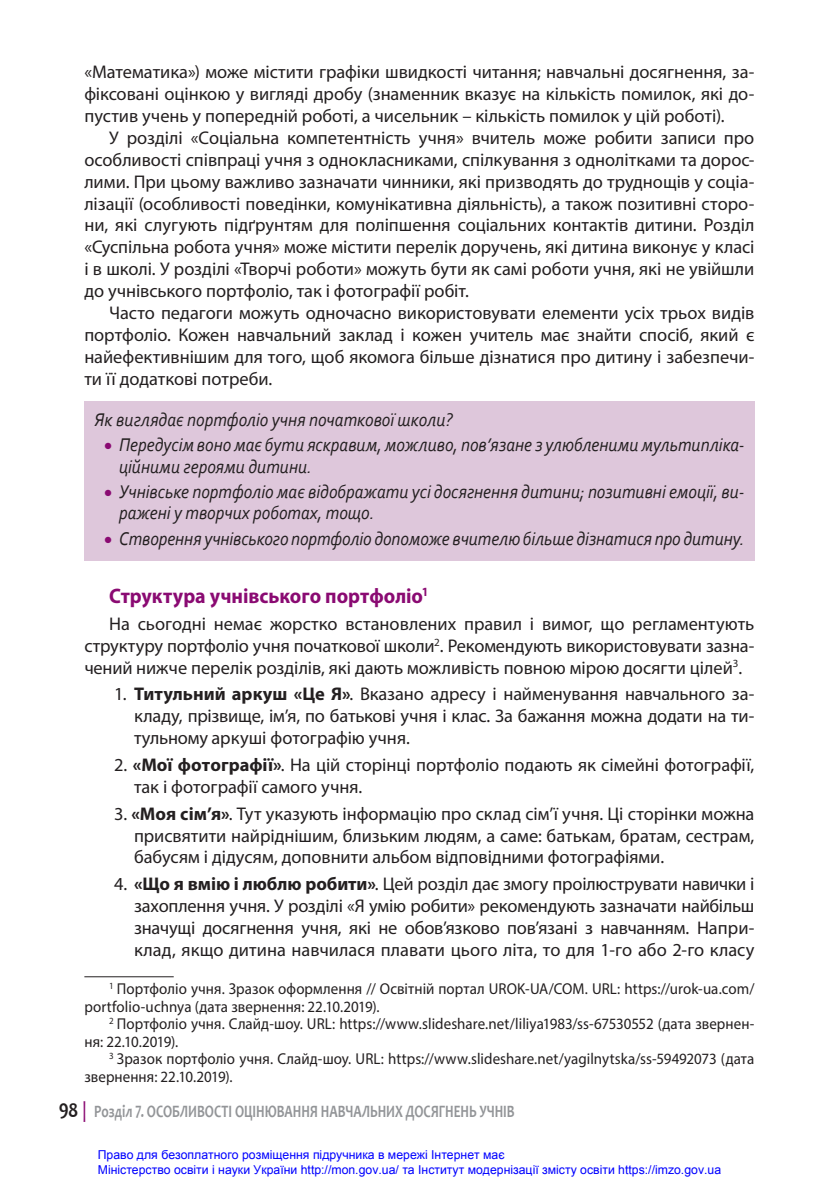
<style>
.page{position:relative;width:819px;height:1191px;background:#fff}
.page>*{position:absolute;margin:0;border:0;box-sizing:border-box;transform-origin:0 0}
.t1{font:700 21px "Myriad Pro";color:#8a0a72;scale:.95 1}
.t2{font:italic 19.25px/21px "Corbel";color:#231f20;scale:.9 1}
.t3{font:18.38px/21.9px "Myriad Pro";color:#231f20;text-align:justify}
.t4{font:700 17.5px "Candara";color:#939598;scale:.75 1}
.t5{font:15.75px/17.5px "Myriad Pro";letter-spacing:.005em;color:#231f20;scale:.95 1}
.t6{font:12.25px/14.7px "Arial";color:#00f}
.s1{color:#8a0a72}
.s2{font-weight:700}
.s3{font-size:21px;color:#231f20}
.s4{font-weight:400;font-size:21px;color:#8a0a72}
</style>
<div class="page">
<div style="left:84px;top:401px;width:670px;height:39px;background:#dec7db"></div>
<div style="left:84px;top:427px;width:670px;height:60px;background:#dec7db"></div>
<div style="left:84px;top:474px;width:670px;height:60px;background:#dec7db"></div>
<div style="left:84px;top:521px;width:670px;height:39px;background:#dec7db"></div>
<hr style="left:84px;top:976px;width:90px;height:1px;background:#231f20">
<p class="t3" style="left:84px;top:61px;width:671px">«Математика») може містити графіки швидкості читання; навчальні досягнення, за&shy;фіксовані оцінкою у вигляді дробу (знаменник вказує на кількість помилок, які до&shy;пустив учень у попередній роботі, а чисельник – кількість помилок у цій роботі).</p>
<p class="t3" style="left:84px;top:126px;width:671px;text-indent:25px">У розділі «Соціальна компетентність учня» вчитель може робити записи про особливості співпраці учня з однокласниками, спілкування з однолітками та дорос&shy;лими. При цьому важливо зазначати чинники, які призводять до труднощів у соціа&shy;лізації (особливості поведінки, комунікативна діяльність), а також позитивні сторо&shy;ни, які слугують підґрунтям для поліпшення соціальних контактів дитини. Розділ «Суспільна робота учня» може містити перелік доручень, які дитина виконує у класі і в школі. У розділі «Творчі роботи» можуть бути як самі роботи учня, які не увійшли до учнівського портфоліо, так і фотографії робіт.</p>
<p class="t3" style="left:84px;top:301px;width:671px;text-indent:25px">Часто педагоги можуть одночасно використовувати елементи усіх трьох видів портфоліо. Кожен навчальний заклад і кожен учитель має знайти спосіб, який є найефективнішим для того, щоб якомога більше дізнатися про дитину і забезпечи&shy;ти її додаткові потреби.</p>
<p class="t2" style="left:94px;top:408px;width:399px">Як виглядає портфоліо учня початкової школи?</p>
<p class="t2" style="left:119px;top:434px;width:696px;text-indent:-15px"><span class="s1">•</span> Передусім воно має бути яскравим, можливо, пов’язане з улюбленими мультипліка&shy;ційними героями дитини.</p>
<p class="t2" style="left:119px;top:481px;width:696px;text-indent:-15px"><span class="s1">•</span> Учнівське портфоліо має відображати усі досягнення дитини; позитивні емоції, ви&shy;ражені у творчих роботах, тощо.</p>
<p class="t2" style="left:104px;top:528px;width:712px"><span class="s1">•</span> Створення учнівського портфоліо допоможе вчителю більше дізнатися про дитину.</p>
<p class="t1" style="left:109px;top:582px;width:337px">Структура учнівського портфоліо<sup>1</sup></p>
<p class="t3" style="left:84px;top:612px;width:671px;text-indent:25px">На сьогодні немає жорстко встановлених правил і вимог, що регламентують структуру портфоліо учня початкової школи<sup>2</sup>. Рекомендують використовувати зазна&shy;чений нижче перелік розділів, які дають можливість повною мірою досягти цілей<sup>3</sup>.</p>
<p class="t3" style="left:134px;top:683px;width:622px;text-indent:-20px">1. <span class="s2">Титульний аркуш «Це Я»</span>. Вказано адресу і найменування навчального за&shy;кладу, прізвище, ім’я, по батькові учня і клас. За бажання можна додати на ти&shy;тульному аркуші фотографію учня.</p>
<p class="t3" style="left:134px;top:753px;width:622px;text-indent:-20px">2. <span class="s2">«Мої фотографії»</span>. На цій сторінці портфоліо подають як сімейні фотографії, так і фотографії самого учня.</p>
<p class="t3" style="left:134px;top:802px;width:622px;text-indent:-20px">3. <span class="s2">«Моя сім’я»</span>. Тут указують інформацію про склад сім’ї учня. Ці сторінки можна присвятити найріднішим, близьким людям, а саме: батькам, братам, сестрам, бабусям і дідусям, доповнити альбом відповідними фотографіями.</p>
<p class="t3" style="left:134px;top:873px;width:622px;text-indent:-20px">4. <span class="s2">«Що я вмію і люблю робити»</span>. Цей розділ дає змогу проілюструвати навички і захоплення учня. У розділі «Я умію робити» рекомендують зазначати найбільш значущі досягнення учня, які не обов’язково пов’язані з навчанням. Напри&shy;клад, якщо дитина навчилася плавати цього літа, то для 1-го або 2-го класу</p>
<p class="t5" style="left:84px;top:980px;width:706px;text-indent:25px"><sup>1</sup> Портфоліо учня. Зразок оформлення // Освітній портал UROK-UA/COM. URL: https://urok-ua.com/ portfolio-uchnya (дата звернення: 22.10.2019).</p>
<p class="t5" style="left:84px;top:1015px;width:706px;text-indent:25px"><sup>2</sup> Портфоліо учня. Слайд-шоу. URL: https://www.slideshare.net/liliya1983/ss-67530552 (дата звернен&shy;ня: 22.10.2019).</p>
<p class="t5" style="left:84px;top:1050px;width:706px;text-indent:25px"><sup>3</sup> Зразок портфоліо учня. Слайд-шоу. URL: https://www.slideshare.net/yagilnytska/ss-59492073 (дата звернення: 22.10.2019).</p>
<p class="t4" style="left:59px;top:1100px;width:609px"><span class="s3">98</span> <span class="s4">|</span> Розділ 7. ОСОБЛИВОСТІ ОЦІНЮВАННЯ НАВЧАЛЬНИХ ДОСЯГНЕНЬ УЧНІВ</p>
<p class="t6" style="left:98px;top:1147px;width:624px">Право для безоплатного розміщення підручника в мережі Інтернет має<br>Міністерство освіти і науки України http://mon.gov.ua/ та Інститут модернізації змісту освіти https://imzo.gov.ua</p>
</div>
